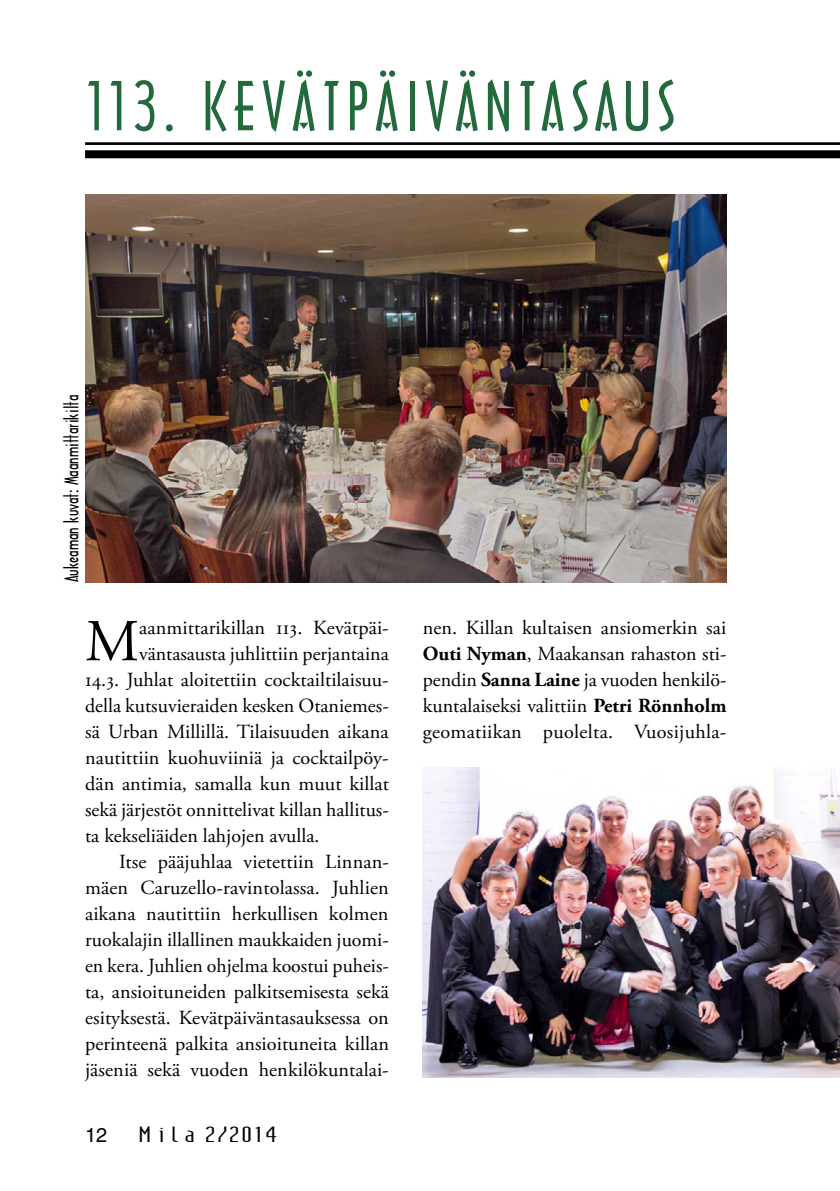
<style>
.page{position:relative;width:840px;height:1191px;background:#fff}
.page>*{position:absolute;margin:0;border:0;box-sizing:border-box;transform-origin:0 0}
.t1{font:64px "Architecture Plain";letter-spacing:.1em;color:#22693b}
.t2{font:59.2px "Adobe Garamond Pro";color:#000}
.t3{font:22px "Institution";color:#000;scale:1.7 1}
.t4{font:20px/26px "Adobe Garamond Pro";letter-spacing:.005em;color:#000;text-align:justify}
.t5{font:20px "Helvetica";color:#000}
.t6{font:18px "Architecture Plain";color:#000}
.s1{font-weight:700}
</style>
<div class="page">
<hr style="left:85px;top:142px;width:754px;height:3px;background:#000">
<div style="left:85px;top:150px;width:754px;height:8px;background:#000"></div>
<img style="left:85px;top:194px;width:641px;height:388px">
<img style="left:422px;top:767px;width:417px;height:310px">
<h1 class="t1" style="left:86px;top:66px;width:590px">113. KEVÄTPÄIVÄNTASAUS</h1>
<p class="t6" style="left:60px;top:582px;width:189px;rotate:-90deg">Aukeaman kuvat: Maanmittarikilta</p>
<h2 class="t2" style="left:85px;top:606px;width:56px">M</h2>
<p class="t4" style="left:139px;top:615px;width:251px">aanmittarikillan 113. Kevätpäi-</p>
<p class="t4" style="left:139px;top:641px;width:251px">väntasausta juhlittiin perjantaina</p>
<p class="t4" style="left:85px;top:667px;width:305px">14.3. Juhlat aloitettiin cocktailtilaisuu-</p>
<p class="t4" style="left:85px;top:693px;width:305px">della kutsuvieraiden kesken Otaniemes-</p>
<p class="t4" style="left:85px;top:719px;width:305px">sä Urban Millillä. Tilaisuuden aikana</p>
<p class="t4" style="left:85px;top:745px;width:305px">nautittiin kuohuviiniä ja cocktailpöy-</p>
<p class="t4" style="left:85px;top:771px;width:305px">dän antimia, samalla kun muut killat</p>
<p class="t4" style="left:85px;top:797px;width:305px">sekä järjestöt onnittelivat killan hallitus-</p>
<p class="t4" style="left:85px;top:823px;width:236px">ta kekseliäiden lahjojen avulla.</p>
<p class="t4" style="left:119px;top:849px;width:270px">Itse pääjuhlaa vietettiin Linnan-</p>
<p class="t4" style="left:85px;top:875px;width:305px">mäen Caruzello-ravintolassa. Juhlien</p>
<p class="t4" style="left:85px;top:901px;width:305px">aikana nautittiin herkullisen kolmen</p>
<p class="t4" style="left:85px;top:927px;width:305px">ruokalajin illallinen maukkaiden juomi-</p>
<p class="t4" style="left:85px;top:953px;width:305px">en kera. Juhlien ohjelma koostui puheis-</p>
<p class="t4" style="left:85px;top:979px;width:305px">ta, ansioituneiden palkitsemisesta sekä</p>
<p class="t4" style="left:85px;top:1005px;width:305px">esityksestä. Kevätpäiväntasauksessa on</p>
<p class="t4" style="left:85px;top:1031px;width:305px">perinteenä palkita ansioituneita killan</p>
<p class="t4" style="left:85px;top:1057px;width:305px">jäseniä sekä vuoden henkilökuntalai-</p>
<p class="t5" style="left:85px;top:1123px;width:24px">12</p>
<p class="t3" style="left:138px;top:1123px;width:83px">M i l a 2/2014</p>
<p class="t4" style="left:422px;top:615px;width:305px">nen. Killan kultaisen ansiomerkin sai <span class="s1">Outi Nyman</span>, Maakansan rahaston sti&shy;pendin <span class="s1">Sanna Laine</span> ja vuoden henkilö&shy;kuntalaiseksi valittiin <span class="s1">Petri Rönnholm </span>geomatiikan puolelta. Vuosijuhla-</p>
</div>
